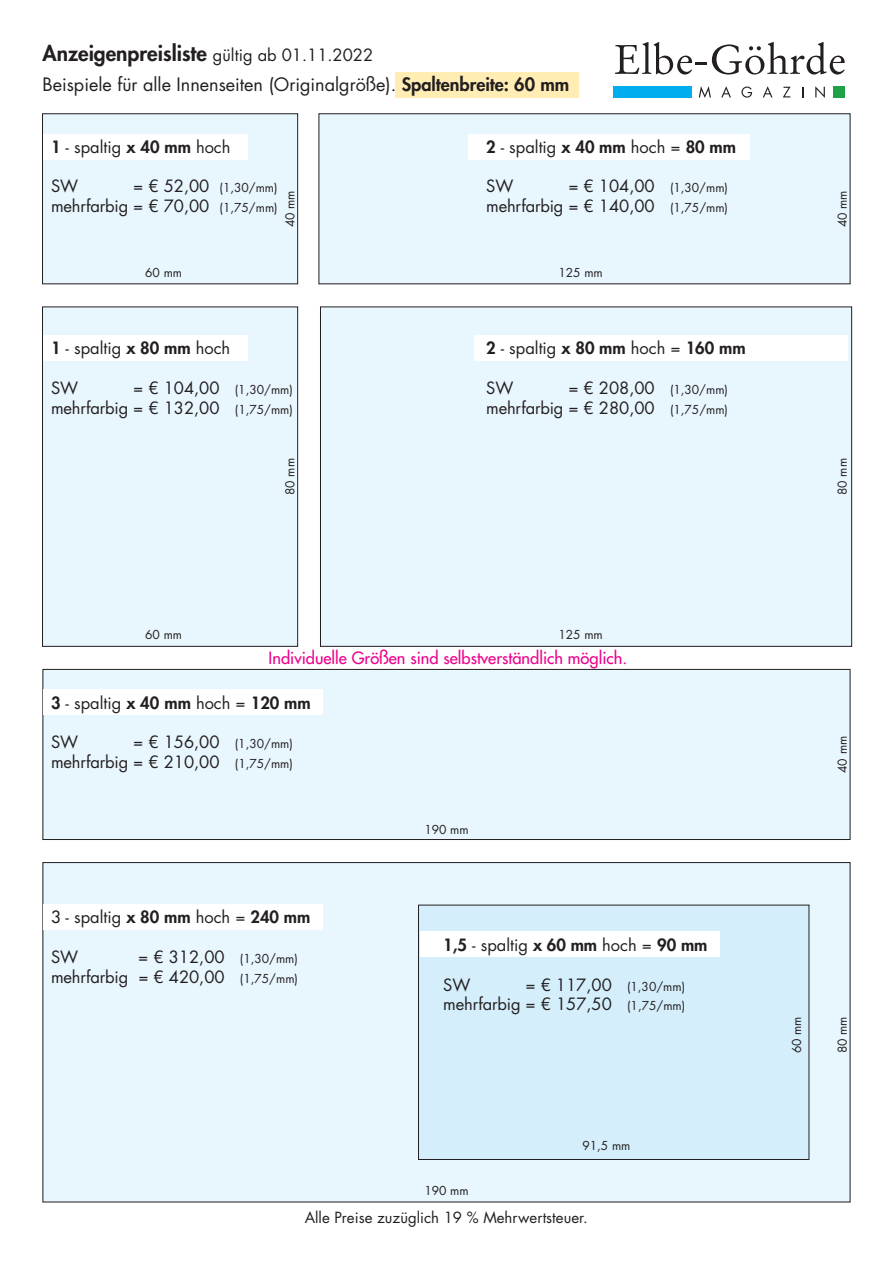
<style>
.page{position:relative;width:893px;height:1263px;background:#fff}
.page>*{position:absolute;margin:0;border:0;box-sizing:border-box;transform-origin:0 0}
.t1{font:800 21px "Futura Std";color:#231f20}
.t2{font:18px "Futura Std";color:#231f20}
.t3{font:16.5px "Futura Std";color:#231f20}
.t4{font:500 16.5px "Futura Std";color:#ed028c}
.t5{font:15px "Futura Std";color:#231f20}
.t6{font:12px "Futura Std";color:#231f20}
.s1{font-weight:400;font-size:16.5px}
.s2{font-weight:800}
.s3{font-size:16.5px}
.s4{font-size:12px}
.s5{font-weight:500}
</style>
<div class="page">
<div style="left:320px;top:307px;width:532px;height:339px;background:#e8f6fd"></div>
<div style="left:395px;top:72px;width:184px;height:26px;background:#ffedb4"></div>
<svg style="left:615px;top:42px;width:230px;height:33px"></svg>
<svg style="left:699px;top:86px;width:12px;height:12px"></svg>
<svg style="left:721px;top:86px;width:10px;height:11px"></svg>
<svg style="left:741px;top:87px;width:11px;height:11px"></svg>
<svg style="left:763px;top:86px;width:9px;height:11px"></svg>
<svg style="left:783px;top:87px;width:8px;height:10px"></svg>
<svg style="left:815px;top:86px;width:10px;height:12px"></svg>
<div style="left:833px;top:86px;width:12px;height:12px;background:#1fa245"></div>
<div style="left:614px;top:86px;width:78px;height:12px;background:#00aeef"></div>
<div style="left:43px;top:114px;width:255px;height:170px;background:#e8f6fd"></div>
<div style="left:42px;top:113px;width:256px;height:171px;border:1px solid #231f20"></div>
<div style="left:43px;top:307px;width:255px;height:339px;background:#e8f6fd"></div>
<div style="left:42px;top:306px;width:256px;height:341px;border:1px solid #231f20"></div>
<div style="left:319px;top:114px;width:531px;height:170px;background:#e8f6fd"></div>
<div style="left:319px;top:113px;width:531px;height:171px;border:1px solid #231f20"></div>
<div style="left:43px;top:669px;width:807px;height:170px;background:#e8f6fd"></div>
<div style="left:43px;top:669px;width:807px;height:171px;border:1px solid #231f20"></div>
<div style="left:43px;top:862px;width:807px;height:340px;background:#e8f6fd"></div>
<div style="left:44px;top:335px;width:204px;height:26px;background:#fff"></div>
<div style="left:44px;top:134px;width:204px;height:25px;background:#fff"></div>
<div style="left:468px;top:134px;width:282px;height:25px;background:#fff"></div>
<div style="left:44px;top:905px;width:279px;height:25px;background:#fff"></div>
<div style="left:474px;top:335px;width:374px;height:26px;background:#fff"></div>
<div style="left:44px;top:690px;width:279px;height:25px;background:#fff"></div>
<div style="left:418px;top:905px;width:391px;height:254px;background:#d4effb"></div>
<div style="left:418px;top:905px;width:391px;height:255px;border:1px solid #231f20"></div>
<div style="left:421px;top:931px;width:299px;height:26px;background:#fff"></div>
<p class="t1" style="left:43px;top:39px;width:332px">Anzeigenpreisliste <span class="s1">gültig ab 01.11.2022</span></p>
<p class="t2" style="left:43px;top:73px;width:528px">Beispiele für alle Innenseiten (Originalgröße). <span class="s2">Spaltenbreite: 60 mm</span></p>
<p class="t3" style="left:51px;top:136px;width:181px"><span class="s2">1</span> - spaltig <span class="s2">x 40 mm</span> hoch</p>
<p class="t3" style="left:51px;top:176px;width:29px">SW</p>
<p class="t6" style="left:133px;top:180px;width:146px"><span class="s3">= € 52,00</span> (1,30/mm)</p>
<p class="t3" style="left:51px;top:196px;width:228px">mehrfarbig = € 70,00 <span class="s4">(1,75/mm)</span></p>
<p class="t6" style="left:283px;top:227px;width:38px;rotate:-90deg">40 mm</p>
<p class="t6" style="left:145px;top:265px;width:38px">60 mm</p>
<p class="t3" style="left:51px;top:338px;width:181px"><span class="s2">1</span> - spaltig <span class="s2">x 80 mm</span> hoch</p>
<p class="t3" style="left:51px;top:377px;width:29px">SW</p>
<p class="t6" style="left:133px;top:382px;width:161px"><span class="s3">= € 104,00</span> (1,30/mm)</p>
<p class="t3" style="left:51px;top:397px;width:243px">mehrfarbig = € 132,00 <span class="s4">(1,75/mm)</span></p>
<p class="t6" style="left:283px;top:495px;width:38px;rotate:-90deg">80 mm</p>
<p class="t3" style="left:486px;top:136px;width:251px"><span class="s2">2</span> - spaltig <span class="s2">x 40 mm</span> hoch = <span class="s2">80 mm</span></p>
<p class="t3" style="left:486px;top:176px;width:29px">SW</p>
<p class="t6" style="left:568px;top:180px;width:161px"><span class="s3">= € 104,00</span> (1,30/mm)</p>
<p class="t3" style="left:486px;top:196px;width:243px">mehrfarbig = € 140,00 <span class="s4">(1,75/mm)</span></p>
<p class="t6" style="left:558px;top:265px;width:46px">125 mm</p>
<p class="t3" style="left:486px;top:338px;width:261px"><span class="s2">2</span> - spaltig <span class="s2">x 80 mm</span> hoch = <span class="s2">160 mm</span></p>
<p class="t3" style="left:486px;top:377px;width:29px">SW</p>
<p class="t6" style="left:568px;top:382px;width:161px"><span class="s3">= € 208,00</span> (1,30/mm)</p>
<p class="t3" style="left:486px;top:397px;width:243px">mehrfarbig = € 280,00 <span class="s4">(1,75/mm)</span></p>
<p class="t6" style="left:835px;top:227px;width:38px;rotate:-90deg">40 mm</p>
<p class="t6" style="left:835px;top:495px;width:38px;rotate:-90deg">80 mm</p>
<p class="t6" style="left:145px;top:627px;width:38px">60 mm</p>
<p class="t6" style="left:558px;top:627px;width:46px">125 mm</p>
<p class="t4" style="left:269px;top:647px;width:360px">Individuelle Größen sind selbstverständlich möglich.</p>
<p class="t3" style="left:51px;top:692px;width:261px"><span class="s2">3</span> - spaltig <span class="s2">x 40 mm</span> hoch = <span class="s2">120 mm</span></p>
<p class="t3" style="left:51px;top:731px;width:29px">SW</p>
<p class="t6" style="left:133px;top:736px;width:161px"><span class="s3">= € 156,00</span> (1,30/mm)</p>
<p class="t3" style="left:51px;top:751px;width:243px">mehrfarbig = € 210,00 <span class="s4">(1,75/mm)</span></p>
<p class="t3" style="left:51px;top:907px;width:261px"><span class="s5">3</span> - spaltig <span class="s2">x 80 mm</span> hoch = <span class="s2">240 mm</span></p>
<p class="t3" style="left:51px;top:946px;width:29px">SW</p>
<p class="t6" style="left:138px;top:951px;width:161px"><span class="s3">= € 312,00</span> (1,30/mm)</p>
<p class="t3" style="left:51px;top:966px;width:248px">mehrfarbig = € 420,00 <span class="s4">(1,75/mm)</span></p>
<p class="t6" style="left:424px;top:822px;width:46px">190 mm</p>
<p class="t3" style="left:443px;top:934px;width:266px"><span class="s2">1,5</span> - spaltig <span class="s2">x 60 mm</span> hoch = <span class="s2">90 mm</span></p>
<p class="t3" style="left:443px;top:974px;width:29px">SW</p>
<p class="t6" style="left:525px;top:978px;width:161px"><span class="s3">= € 117,00</span> (1,30/mm)</p>
<p class="t3" style="left:443px;top:994px;width:243px">mehrfarbig = € 157,50 <span class="s4">(1,75/mm)</span></p>
<p class="t6" style="left:424px;top:1183px;width:46px">190 mm</p>
<p class="t6" style="left:582px;top:1137px;width:49px">91,5 mm</p>
<p class="t5" style="left:305px;top:1208px;width:285px">Alle Preise zuzüglich 19 % Mehrwertsteuer.</p>
<p class="t6" style="left:835px;top:773px;width:38px;rotate:-90deg">40 mm</p>
<p class="t6" style="left:789px;top:1053px;width:38px;rotate:-90deg">60 mm</p>
<p class="t6" style="left:835px;top:1053px;width:38px;rotate:-90deg">80 mm</p>
</div>
